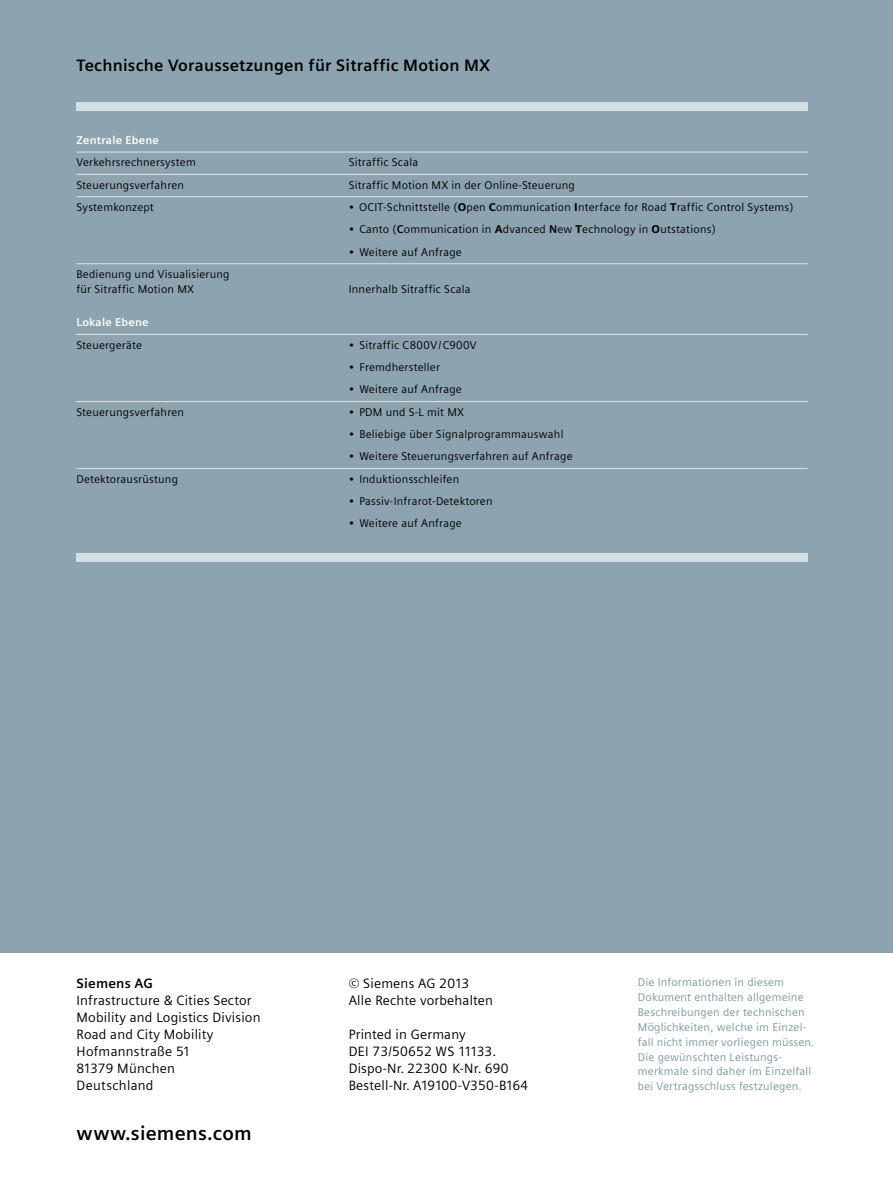
<style>
.page{position:relative;width:893px;height:1191px;background:#fff}
.page>*{position:absolute;margin:0;border:0;box-sizing:border-box;transform-origin:0 0}
.t1{font:700 19.5px "Siemens Sans";letter-spacing:.01em;color:#000}
.t2{font:700 16.5px "Siemens Sans";letter-spacing:.015em;color:#000}
.t3{font:13.5px/17px "Siemens Sans";letter-spacing:.015em;color:#000}
.t4{font:700 13.5px "Siemens Sans";letter-spacing:.015em;color:#000}
.t5{font:11.25px/14.9px "Siemens Sans";letter-spacing:.02em;color:#000}
.t6{font:11.25px/14.9px "Siemens Sans";letter-spacing:.02em;color:#7c96a4}
.t7{font:700 11.25px "Siemens Sans";letter-spacing:.02em;color:#fff}
.s1{font-weight:900}
.s2{font-weight:700}
</style>
<div class="page">
<div style="left:0;top:0;width:893px;height:952px;background:#8da3af"></div>
<div style="left:77px;top:102px;width:731px;height:9px;background:#d5dfe4"></div>
<div style="left:77px;top:553px;width:731px;height:8px;background:#d5dfe4"></div>
<hr style="left:77px;top:151px;width:731px;height:2px;background:#d5dfe4">
<hr style="left:77px;top:174px;width:731px;height:1px;background:#d5dfe4">
<hr style="left:77px;top:196px;width:731px;height:1px;background:#d5dfe4">
<hr style="left:77px;top:263px;width:731px;height:1px;background:#d5dfe4">
<hr style="left:76px;top:334px;width:732px;height:1px;background:#d5dfe4">
<hr style="left:76px;top:401px;width:732px;height:1px;background:#d5dfe4">
<hr style="left:76px;top:468px;width:732px;height:1px;background:#d5dfe4">
<h2 class="t2" style="left:77px;top:56px;width:415px">Technische Voraussetzungen für Sitraffic Motion MX</h2>
<p class="t7" style="left:77px;top:134px;width:84px">Zentrale Ebene</p>
<p class="t5" style="left:77px;top:155px;width:121px">Verkehrsrechnersystem</p>
<p class="t5" style="left:349px;top:155px;width:71px">Sitraffic Scala</p>
<p class="t5" style="left:77px;top:177px;width:109px">Steuerungsverfahren</p>
<p class="t5" style="left:349px;top:177px;width:228px">Sitraffic Motion MX in der Online-Steuerung</p>
<p class="t5" style="left:77px;top:200px;width:79px">Systemkonzept</p>
<p class="t5" style="left:349px;top:200px;width:446px">• OCIT-Schnittstelle (<span class="s1">O</span>pen <span class="s1">C</span>ommunication <span class="s1">I</span>nterface for Road <span class="s1">T</span>raffic Control Systems)</p>
<p class="t5" style="left:349px;top:222px;width:369px">• Canto (<span class="s2">C</span>ommunication in <span class="s1">A</span>dvanced <span class="s2">N</span>ew <span class="s1">T</span>echnology in <span class="s1">O</span>utstations)</p>
<p class="t5" style="left:349px;top:244px;width:115px">• Weitere auf Anfrage</p>
<p class="t5" style="left:77px;top:267px;width:155px">Bedienung und Visualisierung für Sitraffic Motion MX</p>
<p class="t5" style="left:349px;top:281px;width:123px">Innerhalb Sitraffic Scala</p>
<p class="t7" style="left:77px;top:316px;width:74px">Lokale Ebene</p>
<p class="t5" style="left:77px;top:337px;width:67px">Steuergeräte</p>
<p class="t5" style="left:349px;top:337px;width:129px">• Sitraffic C800V/C900V</p>
<p class="t5" style="left:349px;top:360px;width:93px">• Fremdhersteller</p>
<p class="t5" style="left:349px;top:382px;width:115px">• Weitere auf Anfrage</p>
<p class="t5" style="left:77px;top:404px;width:109px">Steuerungsverfahren</p>
<p class="t5" style="left:349px;top:404px;width:117px">• PDM und S-L mit MX</p>
<p class="t5" style="left:349px;top:427px;width:216px">• Beliebige über Signalprogrammauswahl</p>
<p class="t5" style="left:349px;top:449px;width:225px">• Weitere Steuerungsverfahren auf Anfrage</p>
<p class="t5" style="left:77px;top:471px;width:103px">Detektorausrüstung</p>
<p class="t5" style="left:349px;top:471px;width:112px">• Induktionsschleifen</p>
<p class="t5" style="left:349px;top:494px;width:145px">• Passiv-Infrarot-Detektoren</p>
<p class="t5" style="left:349px;top:516px;width:115px">• Weitere auf Anfrage</p>
<p class="t4" style="left:77px;top:975px;width:78px">Siemens AG</p>
<p class="t3" style="left:77px;top:991px;width:186px">Infrastructure &amp; Cities Sector<br>Mobility and Logistics Division<br>Road and City Mobility<br>Hofmannstraße 51<br>81379 München<br>Deutschland</p>
<h1 class="t1" style="left:77px;top:1122px;width:177px">www.siemens.com</h1>
<p class="t3" style="left:349px;top:974px;width:146px">© Siemens AG 2013<br>Alle Rechte vorbehalten</p>
<p class="t3" style="left:349px;top:1025px;width:181px">Printed in Germany<br>DEI 73/50652 WS 11133.<br>Dispo-Nr. 22300 K-Nr. 690<br>Bestell-Nr. A19100-V350-B164</p>
<p class="t6" style="left:638px;top:974px;width:178px">Die Informationen in diesem<br>Dokument enthalten allgemeine<br>Beschreibungen der technischen<br>Möglichkeiten, welche im Einzel&shy;fall nicht immer vorliegen müssen.<br>Die gewünschten Leistungs&shy;merkmale sind daher im Einzelfall bei Vertragsschluss festzulegen.</p>
</div>
